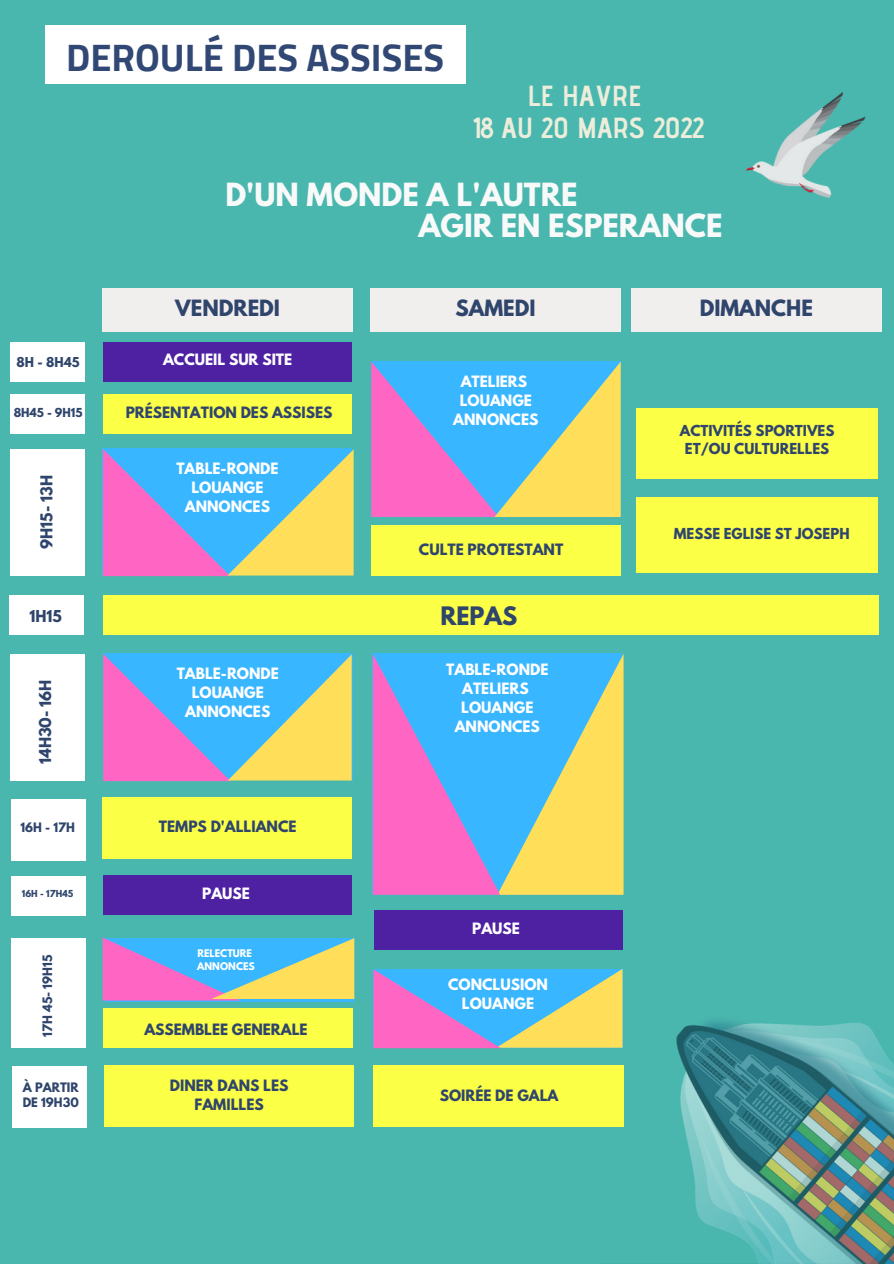
<style>
.page{position:relative;width:894px;height:1264px;background:#fff}
.page>*{position:absolute;margin:0;border:0;box-sizing:border-box;transform-origin:0 0}
.t1{font:700 38.1px "Cairo";color:#314874}
.t2{font:700 29.1px "Advent Pro";color:#ecedda}
.t3{font:700 28.2px "League Spartan";color:#f8f9f9}
.t4{font:700 22.5px "League Spartan";color:#2f456c}
.t5{font:700 19.8px "League Spartan";color:#2f456c}
.t6{font:700 14.55px "League Spartan";color:#2f456c}
.t7{font:700 13.8px "League Spartan";color:#fff}
.t8{font:700 13.8px/19.2px "League Spartan";color:#2f456c;text-align:center}
.t9{font:700 13.35px/18.6px "League Spartan";color:#2f456c;text-align:center}
.t10{font:700 12.15px "League Spartan";color:#2f456c}
.t11{font:700 11.55px/15.5px "League Spartan";color:#2f456c}
.t12{font:700 10.95px "League Spartan";color:#2f456c}
.t13{font:700 9.3px "League Spartan";color:#fff}
.t14{font:700 8.55px "League Spartan";color:#2f456c}
</style>
<div class="page">
<div style="left:0;top:0;width:893px;height:1263px;background:#4ab7af"></div>
<div style="left:102px;top:288px;width:250px;height:43px;background:#f1eeee"></div>
<div style="left:370px;top:289px;width:250px;height:42px;background:#f1eeee"></div>
<div style="left:631px;top:289px;width:250px;height:42px;background:#f1eeee"></div>
<div style="left:10px;top:342px;width:74px;height:39px;background:#fff"></div>
<div style="left:103px;top:342px;width:249px;height:39px;background:#4e21a2"></div>
<div style="left:103px;top:394px;width:249px;height:39px;background:#fbff46"></div>
<div style="left:10px;top:394px;width:74px;height:40px;background:#fff"></div>
<div style="left:10px;top:450px;width:74px;height:126px;background:#fff"></div>
<svg style="left:103px;top:449px;width:250px;height:127px;background:#9cabc6"></svg>
<div style="left:103px;top:595px;width:774px;height:39px;background:#fbff46"></div>
<img style="left:601px;top:929px;width:292px;height:334px">
<svg style="left:103px;top:654px;width:248px;height:127px;background:#9babc6"></svg>
<div style="left:11px;top:654px;width:74px;height:126px;background:#fff"></div>
<div style="left:10px;top:595px;width:74px;height:39px;background:#fff"></div>
<div style="left:103px;top:797px;width:249px;height:62px;background:#fbff46"></div>
<div style="left:103px;top:1008px;width:249px;height:39px;background:#fbff46"></div>
<div style="left:11px;top:798px;width:74px;height:62px;background:#fff"></div>
<div style="left:103px;top:875px;width:249px;height:39px;background:#4e21a2"></div>
<div style="left:104px;top:1065px;width:249px;height:62px;background:#fbff46"></div>
<div style="left:11px;top:876px;width:74px;height:39px;background:#fff"></div>
<div style="left:11px;top:938px;width:74px;height:109px;background:#fff"></div>
<div style="left:12px;top:1065px;width:75px;height:62px;background:#fff"></div>
<svg style="left:371px;top:361px;width:249px;height:156px;background:#9babc7"></svg>
<div style="left:371px;top:525px;width:249px;height:51px;background:#fbff46"></div>
<svg style="left:373px;top:653px;width:250px;height:241px;background:#9baac7"></svg>
<div style="left:373px;top:910px;width:249px;height:39px;background:#4e21a2"></div>
<svg style="left:373px;top:968px;width:249px;height:80px;background:#9babc6"></svg>
<div style="left:373px;top:1065px;width:250px;height:62px;background:#fbff46"></div>
<div style="left:636px;top:497px;width:241px;height:75px;background:#fbff46"></div>
<div style="left:636px;top:408px;width:241px;height:71px;background:#fbff46"></div>
<svg style="left:103px;top:937px;width:251px;height:63px;background:#a3abc0"></svg>
<div style="left:46px;top:25px;width:419px;height:58px;background:#fff"></div>
<img style="left:746px;top:92px;width:120px;height:106px">
<p class="t1" style="left:66px;top:35px;width:379px">DEROULÉ DES ASSISES</p>
<p class="t2" style="left:527px;top:78px;width:115px">LE HAVRE</p>
<p class="t2" style="left:473px;top:110px;width:232px">18 AU 20 MARS 2022</p>
<p class="t3" style="left:225px;top:180px;width:353px">D'UN MONDE A L'AUTRE</p>
<p class="t3" style="left:418px;top:212px;width:305px">AGIR EN ESPERANCE</p>
<p class="t10" style="left:17px;top:356px;width:64px">8H - 8H45</p>
<p class="t5" style="left:175px;top:298px;width:106px">VENDREDI</p>
<p class="t5" style="left:455px;top:298px;width:81px">SAMEDI</p>
<p class="t5" style="left:699px;top:298px;width:115px">DIMANCHE</p>
<p class="t7" style="left:163px;top:353px;width:131px">ACCUEIL SUR SITE</p>
<p class="t12" style="left:14px;top:407px;width:70px">8H45 - 9H15</p>
<p class="t8" style="left:126px;top:405px;width:208px">PRÉSENTATION DES ASSISES</p>
<p class="t6" style="left:39px;top:549px;width:75px;rotate:-90deg">9H15- 13H</p>
<p class="t6" style="left:29px;top:609px;width:34px">1H15</p>
<p class="t6" style="left:38px;top:764px;width:86px;rotate:-90deg">14H30- 16H</p>
<p class="t11" style="left:20px;top:821px;width:56px">16H - 17H</p>
<p class="t14" style="left:22px;top:889px;width:53px">16H - 17H45</p>
<p class="t11" style="left:41px;top:1036px;width:83px;rotate:-90deg">17H 45- 19H15</p>
<p class="t11" style="left:23px;top:1080px;width:58px">À PARTIR<br>DE 19H30</p>
<p class="t7" style="left:176px;top:461px;width:104px">TABLE-RONDE</p>
<p class="t7" style="left:191px;top:480px;width:74px">LOUANGE</p>
<p class="t7" style="left:185px;top:500px;width:87px">ANNONCES</p>
<p class="t7" style="left:177px;top:666px;width:104px">TABLE-RONDE</p>
<p class="t7" style="left:192px;top:685px;width:74px">LOUANGE</p>
<p class="t7" style="left:185px;top:704px;width:87px">ANNONCES</p>
<p class="t8" style="left:159px;top:819px;width:139px">TEMPS D'ALLIANCE</p>
<p class="t7" style="left:202px;top:886px;width:49px">PAUSE</p>
<p class="t13" style="left:197px;top:948px;width:56px">RELECTURE</p>
<p class="t13" style="left:197px;top:961px;width:59px">ANNONCES</p>
<p class="t8" style="left:144px;top:1021px;width:165px">ASSEMBLEE GENERALE</p>
<p class="t8" style="left:170px;top:1077px;width:120px">DINER DANS LES<br>FAMILLES</p>
<p class="t7" style="left:460px;top:374px;width:68px">ATELIERS</p>
<p class="t7" style="left:459px;top:393px;width:74px">LOUANGE</p>
<p class="t7" style="left:453px;top:412px;width:87px">ANNONCES</p>
<p class="t8" style="left:419px;top:541px;width:146px">CULTE PROTESTANT</p>
<p class="t4" style="left:440px;top:605px;width:78px">REPAS</p>
<p class="t7" style="left:446px;top:662px;width:104px">TABLE-RONDE</p>
<p class="t7" style="left:462px;top:681px;width:68px">ATELIERS</p>
<p class="t7" style="left:461px;top:700px;width:74px">LOUANGE</p>
<p class="t7" style="left:454px;top:719px;width:87px">ANNONCES</p>
<p class="t7" style="left:472px;top:921px;width:49px">PAUSE</p>
<p class="t7" style="left:448px;top:977px;width:101px">CONCLUSION</p>
<p class="t7" style="left:462px;top:996px;width:74px">LOUANGE</p>
<p class="t8" style="left:439px;top:1087px;width:120px">SOIRÉE DE GALA</p>
<p class="t9" style="left:679px;top:423px;width:156px">ACTIVITÉS SPORTIVES<br>ET/OU CULTURELLES</p>
<p class="t9" style="left:673px;top:526px;width:177px">MESSE EGLISE ST JOSEPH</p>
</div>
